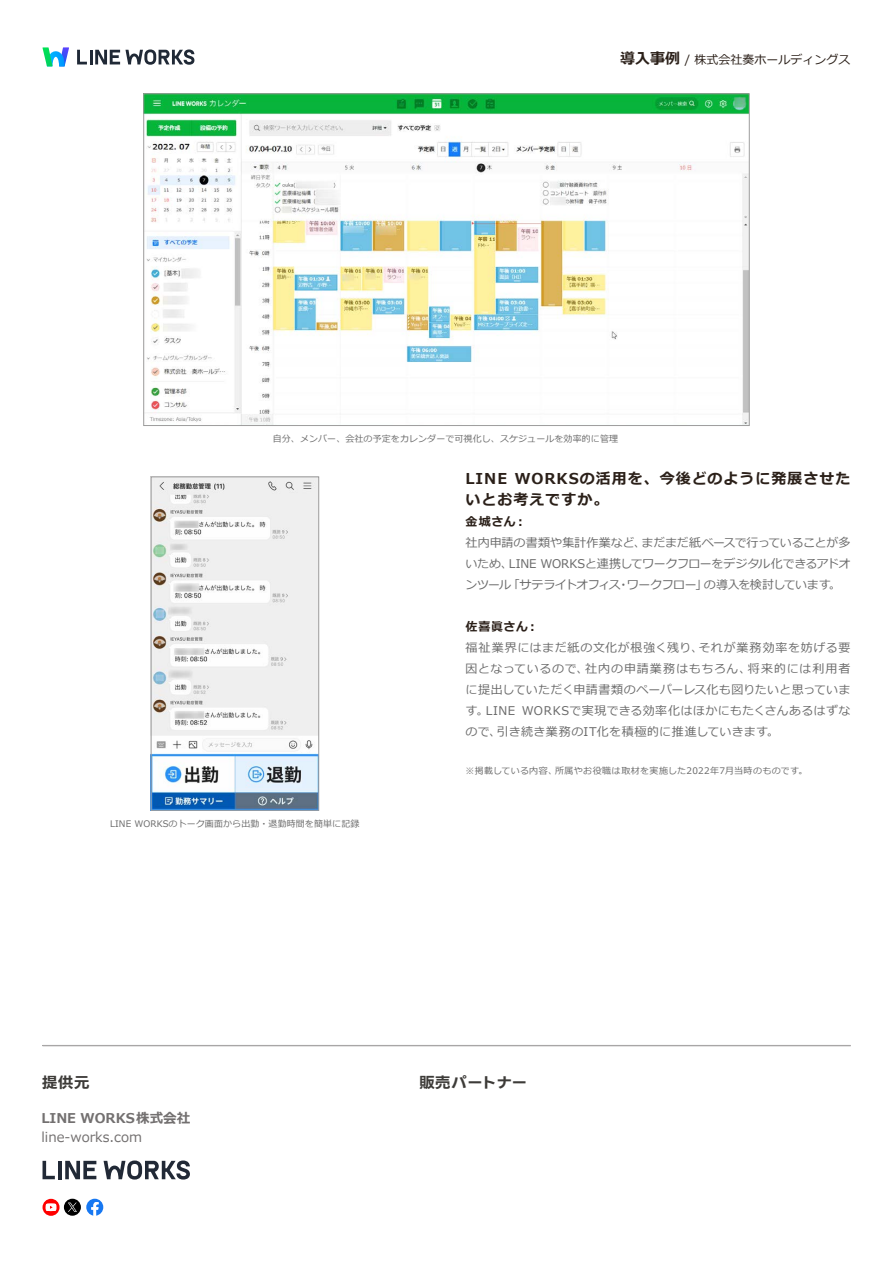
<style>
.page{position:relative;width:893px;height:1263px;background:#fff}
.page>*{position:absolute;margin:0;border:0;box-sizing:border-box;transform-origin:0 0}
.t1{font:700 15px/21px "Meiryo";letter-spacing:.065em;color:#2b2019}
.t2{font:700 15px "LINE Seed JP OTF";color:#3d3b38;scale:1.06 1}
.t3{font:13.5px "Meiryo";color:#737070}
.t4{font:700 13.5px "Meiryo";color:#737070}
.t5{font:12px "Meiryo";letter-spacing:.01em;color:#6a6a6a}
.t6{font:12px/21px "Meiryo";letter-spacing:-.01em;color:#6a6a6a}
.t7{font:12px "Meiryo";letter-spacing:.05em;color:#6a6a6a}
.t8{font:12px "Meiryo";letter-spacing:.035em;color:#6a6a6a}
.t9{font:12px "Meiryo";letter-spacing:.03em;color:#6a6a6a}
.t10{font:12px "Meiryo";letter-spacing:-.015em;color:#6a6a6a}
.t11{font:12px "Meiryo";color:#2b2019}
.t12{font:12px "Meiryo";letter-spacing:.07em;color:#6a6a6a}
.t13{font:12px "Meiryo";letter-spacing:.06em;color:#6a6a6a}
.t14{font:700 12px "Meiryo";letter-spacing:.06em;color:#2b2019}
.t15{font:12px "Meiryo";letter-spacing:-.03em;color:#6a6a6a}
.t16{font:12px "Meiryo";letter-spacing:-.065em;color:#6a6a6a}
.t17{font:12px "Meiryo";letter-spacing:.085em;color:#6a6a6a}
.t18{font:9px "Meiryo";letter-spacing:.01em;color:#6b6b6b}
.t19{font:9px "Meiryo";letter-spacing:.045em;color:#6a6a6a}
.t20{font:9px "Meiryo";letter-spacing:.02em;color:#6a6a6a}
</style>
<div class="page">
<svg style="left:42px;top:47px;width:27px;height:19px"></svg>
<svg style="left:77px;top:50px;width:10px;height:14px"></svg>
<hr style="left:90px;top:50px;width:3px;height:14px;background:#202936">
<svg style="left:95px;top:49px;width:99px;height:16px"></svg>
<svg style="left:86px;top:1199px;width:17px;height:17px"></svg>
<div style="left:42px;top:1045px;width:808px;height:1px;border:1px solid #a8a6a6"></div>
<svg style="left:43px;top:1161px;width:12px;height:18px"></svg>
<hr style="left:58px;top:1161px;width:4px;height:18px;background:#212936">
<svg style="left:65px;top:1161px;width:31px;height:18px"></svg>
<svg style="left:104px;top:1160px;width:86px;height:19px"></svg>
<div style="left:64px;top:1199px;width:17px;height:17px;background:#000;border-radius:50%"></div>
<svg style="left:68px;top:1202px;width:9px;height:10px"></svg>
<svg style="left:43px;top:1199px;width:17px;height:17px"></svg>
<img style="left:146px;top:96px;width:601px;height:328px">
<img style="left:153px;top:479px;width:164px;height:329px">
<div style="left:151px;top:477px;width:168px;height:333px;border:1px solid #9d9c9c"></div>
<h1 class="t1" style="left:620px;top:49px;width:61px">導入事例</h1>
<h3 class="t11" style="left:685px;top:51px;width:167px">/ 株式会社奏ホールディングス</h3>
<p class="t18" style="left:273px;top:433px;width:347px">自分、メンバー、会社の予定をカレンダーで可視化し、スケジュールを効率的に管理</p>
<h1 class="t1" style="left:515px;top:469px;width:337px">WORKSの活用を、今後どのように発展させた</h1>
<h1 class="t1" style="left:466px;top:469px;width:144px">LINE<br>いとお考えですか。</h1>
<h3 class="t14" style="left:466px;top:513px;width:62px">金城さん：</h3>
<h3 class="t10" style="left:642px;top:535px;width:210px">まだまだ紙ベースで行っていることが多</h3>
<h3 class="t6" style="left:509px;top:533px;width:343px;text-indent:-43px">社内申請の書類や集計作業など、<br>LINE WORKSと連携してワークフローをデジタル化できるアドオ</h3>
<h3 class="t5" style="left:466px;top:556px;width:49px">いため、</h3>
<h3 class="t16" style="left:508px;top:577px;width:114px">「サテライトオフィス</h3>
<h3 class="t15" style="left:704px;top:577px;width:128px">の導入を検討しています</h3>
<h3 class="t5" style="left:627px;top:577px;width:82px">ワークフロー」</h3>
<h3 class="t5" style="left:466px;top:577px;width:47px">ンツール</h3>
<h3 class="t14" style="left:466px;top:618px;width:74px">佐喜眞さん：</h3>
<h3 class="t5" style="left:617px;top:577px;width:13px">・</h3>
<h3 class="t5" style="left:829px;top:577px;width:13px">。</h3>
<h3 class="t7" style="left:466px;top:640px;width:239px">福祉業界にはまだ紙の文化が根強く残り、</h3>
<h3 class="t13" style="left:699px;top:640px;width:153px">それが業務効率を妨げる要</h3>
<h3 class="t12" style="left:585px;top:661px;width:167px">社内の申請業務はもちろん、</h3>
<h3 class="t17" style="left:748px;top:661px;width:104px">将来的には利用者</h3>
<h3 class="t7" style="left:466px;top:661px;width:124px">因となっているので、</h3>
<h3 class="t5" style="left:466px;top:682px;width:386px">に提出していただく申請書類のペーパーレス化も図りたいと思っていま</h3>
<h3 class="t8" style="left:522px;top:703px;width:330px">WORKSで実現できる効率化はほかにもたくさんあるはずな</h3>
<h3 class="t5" style="left:466px;top:703px;width:24px">す。</h3>
<h3 class="t5" style="left:486px;top:703px;width:31px">LINE</h3>
<h3 class="t9" style="left:497px;top:724px;width:283px">引き続き業務のIT化を積極的に推進していきます。</h3>
<h3 class="t5" style="left:466px;top:724px;width:37px">ので、</h3>
<p class="t18" style="left:110px;top:817px;width:251px">LINE WORKSのトーク画面から出勤・退勤時間を簡単に記録</p>
<p class="t19" style="left:555px;top:764px;width:254px">所属やお役職は取材を実施した2022年7月当時のものです。</p>
<p class="t20" style="left:466px;top:764px;width:93px">※掲載している内容、</p>
<h1 class="t2" style="left:42px;top:1074px;width:47px">提供元</h1>
<h2 class="t4" style="left:41px;top:1109px;width:150px">LINE WORKS株式会社</h2>
<h2 class="t3" style="left:42px;top:1128px;width:102px">line-works.com</h2>
<h1 class="t2" style="left:419px;top:1074px;width:104px">販売パートナー</h1>
</div>
